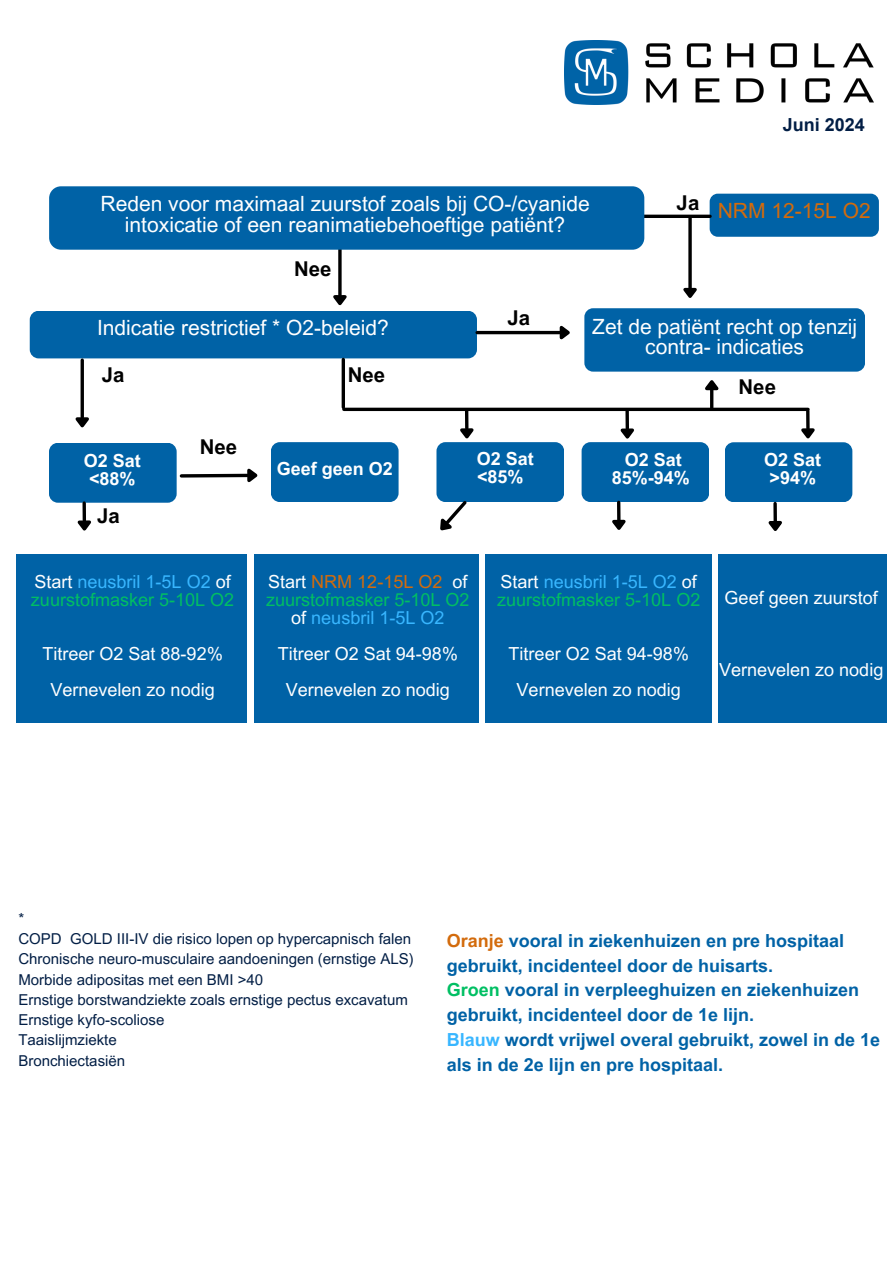
<style>
.page{position:relative;width:894px;height:1264px;background:#fff}
.page>*{position:absolute;margin:0;border:0;box-sizing:border-box;transform-origin:0 0}
.t1{font:21px/20.2px "Arial MT Pro";color:#fff;text-align:center}
.t2{font:21px "Arial MT Pro";color:#d36b0c}
.t3{font:700 20.4px "Arial MT Pro";color:#000}
.t4{font:700 18px/24.8px "Arial MT Pro";color:#0062a6}
.t5{font:18px/36px "Arial MT Pro";color:#fff;text-align:center}
.t6{font:18px/18px "Arial MT Pro";color:#00bf63}
.t7{font:700 18px/18px "Arial MT Pro";color:#fff}
.t8{font:700 18px "Arial";color:#021e45}
.t9{font:15px "Arial MT Pro";color:#021e45}
.s1{color:#fff}
.s2{color:#38b6ff}
.s3{color:#d36b0c}
.s4{color:#00bf63}
</style>
<div class="page">
<div style="left:709px;top:194px;width:169px;height:43px;background:#0062a6;border-radius:8px"></div>
<svg style="left:344px;top:407px;width:463px;height:4px;background:#2a2a2a"></svg>
<hr style="left:640px;top:215px;width:69px;height:3px;background:#000">
<div style="left:30px;top:311px;width:447px;height:47px;background:#0062a6;border-radius:9px"></div>
<div style="left:584px;top:308px;width:280px;height:63px;background:#0062a6;border-radius:9px"></div>
<hr style="left:477px;top:331px;width:82px;height:3px;background:#000">
<svg style="left:556px;top:325px;width:14px;height:15px"></svg>
<div style="left:49px;top:443px;width:127px;height:59px;background:#0062a6;border-radius:9px"></div>
<div style="left:436px;top:442px;width:128px;height:60px;background:#0062a6;border-radius:9px"></div>
<div style="left:581px;top:442px;width:128px;height:60px;background:#0062a6;border-radius:9px"></div>
<div style="left:724px;top:442px;width:128px;height:60px;background:#0062a6;border-radius:9px"></div>
<div style="left:16px;top:553px;width:231px;height:169px;background:#0062a6"></div>
<div style="left:254px;top:553px;width:225px;height:169px;background:#0062a6"></div>
<svg style="left:179px;top:468px;width:79px;height:15px"></svg>
<svg style="left:341px;top:359px;width:4px;height:48px"></svg>
<hr style="left:81px;top:360px;width:3px;height:57px;background:#000">
<svg style="left:75px;top:414px;width:14px;height:14px"></svg>
<svg style="left:805px;top:411px;width:4px;height:14px"></svg>
<svg style="left:801px;top:425px;width:14px;height:14px"></svg>
<hr style="left:625px;top:411px;width:3px;height:17px;background:#000">
<svg style="left:620px;top:425px;width:14px;height:14px"></svg>
<hr style="left:465px;top:411px;width:3px;height:17px;background:#000">
<svg style="left:460px;top:425px;width:14px;height:14px"></svg>
<div style="left:484px;top:554px;width:227px;height:168px;background:#0062a6"></div>
<div style="left:718px;top:554px;width:168px;height:168px;background:#0062a6"></div>
<svg style="left:438px;top:498px;width:29px;height:33px"></svg>
<hr style="left:617px;top:502px;width:3px;height:18px;background:#000">
<svg style="left:612px;top:516px;width:14px;height:14px"></svg>
<hr style="left:773px;top:503px;width:3px;height:18px;background:#000">
<svg style="left:768px;top:518px;width:14px;height:13px"></svg>
<hr style="left:338px;top:249px;width:3px;height:46px;background:#000">
<svg style="left:333px;top:292px;width:14px;height:14px"></svg>
<hr style="left:688px;top:218px;width:3px;height:70px;background:#000">
<svg style="left:683px;top:285px;width:14px;height:13px"></svg>
<svg style="left:82px;top:503px;width:4px;height:14px"></svg>
<svg style="left:77px;top:517px;width:14px;height:14px"></svg>
<img style="left:564px;top:41px;width:309px;height:64px">
<div style="left:49px;top:186px;width:595px;height:64px;background:#0062a6;border-radius:12px"></div>
<div style="left:271px;top:442px;width:127px;height:60px;background:#0062a6;border-radius:9px"></div>
<svg style="left:710px;top:393px;width:3px;height:14px"></svg>
<svg style="left:705px;top:380px;width:14px;height:13px"></svg>
<p class="t1" style="left:100px;top:196px;width:490px">Reden voor maximaal zuurstof zoals bij CO-/cyanide intoxicatie of een reanimatiebehoeftige patiënt?</p>
<p class="t3" style="left:294px;top:261px;width:39px">Nee</p>
<p class="t8" style="left:782px;top:112px;width:84px">Juni 2024</p>
<h5 class="t3" style="left:676px;top:195px;width:24px">Ja</h5>
<h2 class="t2" style="left:717px;top:203px;width:154px">NRM 12-15L O2</h2>
<h1 class="t3" style="left:507px;top:310px;width:24px">Ja</h1>
<h3 class="t1" style="left:97px;top:320px;width:293px">Indicatie restrictief * O2-beleid?</h3>
<h3 class="t1" style="left:592px;top:319px;width:266px">Zet de patiënt recht op tenzij contra- indicaties</h3>
<h4 class="t3" style="left:102px;top:367px;width:24px">Ja</h4>
<h4 class="t3" style="left:347px;top:367px;width:39px">Nee</h4>
<p class="t3" style="left:738px;top:379px;width:39px">Nee</p>
<h2 class="t7" style="left:84px;top:454px;width:59px">O2 Sat &lt;88%</h2>
<h3 class="t3" style="left:97px;top:508px;width:24px">Ja</h3>
<h4 class="t3" style="left:200px;top:439px;width:39px">Nee</h4>
<h4 class="t6" style="left:31px;top:574px;width:205px"><span class="s1">Start</span> <span class="s2">neusbril 1-5L O2</span> <span class="s1">of </span>zuurstofmasker 5-10L O2</h4>
<h4 class="t5" style="left:42px;top:637px;width:182px">Titreer O2 Sat 88-92%</h4>
<h2 class="t5" style="left:50px;top:673px;width:166px">Vernevelen zo nodig</h2>
<h2 class="t7" style="left:276px;top:462px;width:118px">Geef geen O2</h2>
<h2 class="t7" style="left:476px;top:452px;width:59px">O2 Sat &lt;85%</h2>
<h2 class="t7" style="left:611px;top:453px;width:80px;text-align:center">O2 Sat<br>85%-94%</h2>
<h2 class="t7" style="left:764px;top:453px;width:59px">O2 Sat &gt;94%</h2>
<h5 class="t6" style="left:266px;top:574px;width:205px"><span class="s1">Start</span> <span class="s3">NRM 12-15L O2</span> <span class="s1">of </span>zuurstofmasker 5-10L O2</h5>
<h5 class="t5" style="left:278px;top:601px;width:182px">of <span class="s2">neusbril 1-5L O2<br></span>Titreer O2 Sat 94-98%<br>Vernevelen zo nodig</h5>
<h5 class="t6" style="left:497px;top:574px;width:205px"><span class="s1">Start</span> <span class="s2">neusbril 1-5L O2</span> <span class="s1">of </span>zuurstofmasker 5-10L O2</h5>
<h5 class="t5" style="left:508px;top:637px;width:182px">Titreer O2 Sat 94-98%</h5>
<h5 class="t5" style="left:516px;top:673px;width:166px">Vernevelen zo nodig</h5>
<h5 class="t5" style="left:724px;top:582px;width:155px">Geef geen zuurstof</h5>
<h5 class="t5" style="left:719px;top:654px;width:166px">Vernevelen zo nodig</h5>
<h5 class="t9" style="left:18px;top:912px;width:7px">*</h5>
<h5 class="t9" style="left:18px;top:933px;width:394px">COPD GOLD III-IV die risico lopen op hypercapnisch falen</h5>
<h5 class="t9" style="left:18px;top:953px;width:397px">Chronische neuro-musculaire aandoeningen (ernstige ALS)</h5>
<h5 class="t9" style="left:18px;top:973px;width:246px">Morbide adipositas met een BMI &gt;40</h5>
<p class="t9" style="left:18px;top:993px;width:391px">Ernstige borstwandziekte zoals ernstige pectus excavatum</p>
<p class="t9" style="left:18px;top:1014px;width:147px">Ernstige kyfo-scoliose</p>
<p class="t9" style="left:18px;top:1034px;width:100px">Taaislijmziekte</p>
<p class="t9" style="left:18px;top:1054px;width:108px">Bronchiectasiën</p>
<p class="t4" style="left:446px;top:930px;width:435px"><span class="s3">Oranje</span> vooral in ziekenhuizen en pre hospitaal gebruikt, incidenteel door de huisarts.<br><span class="s4">Groen</span> vooral in verpleeghuizen en ziekenhuizen gebruikt, incidenteel door de 1e lijn.<br><span class="s2">Blauw</span> wordt vrijwel overal gebruikt, zowel in de 1e als in de 2e lijn en pre hospitaal.</p>
</div>
